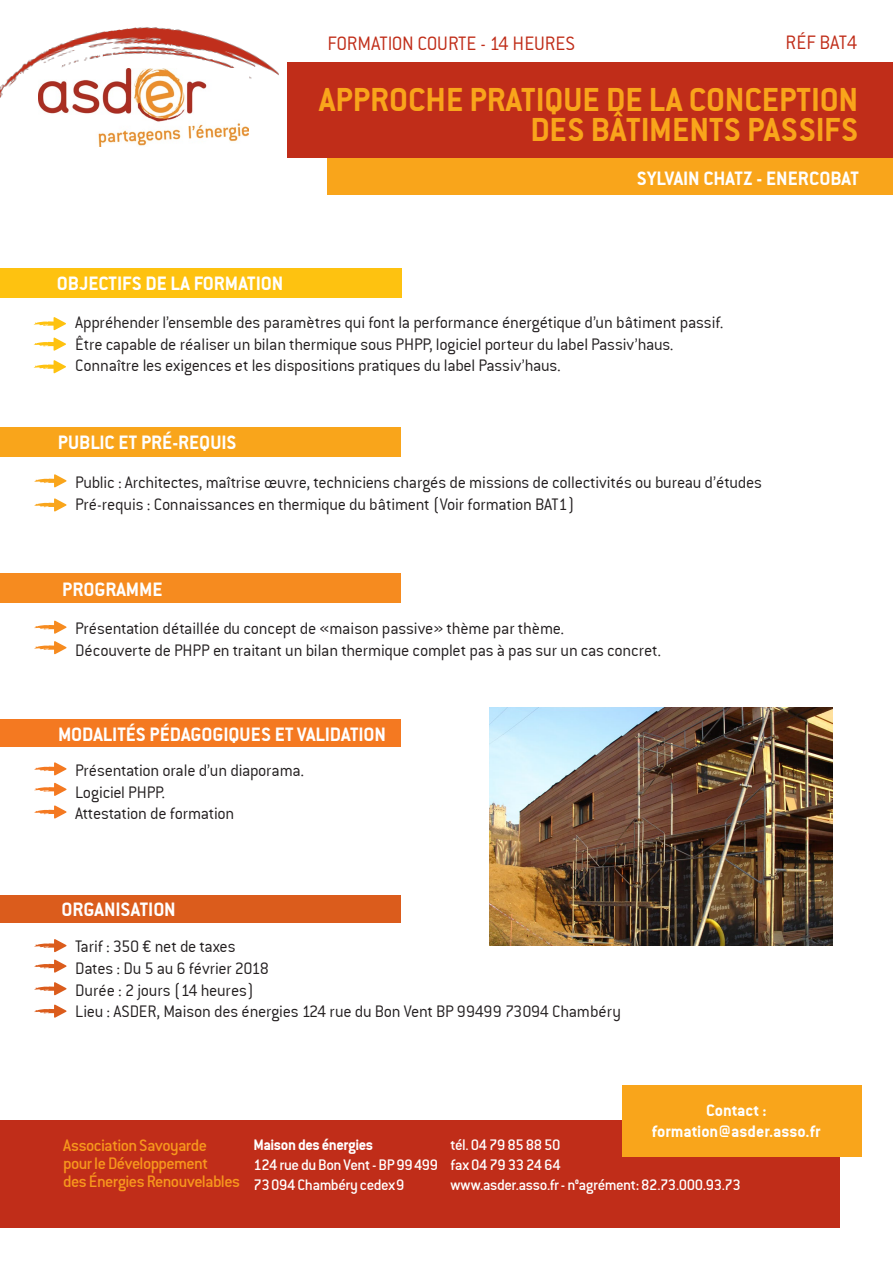
<style>
.page{position:relative;width:893px;height:1263px;background:#fff}
.page>*{position:absolute;margin:0;border:0;box-sizing:border-box;transform-origin:0 0}
.t1{font:36px/30px "Conduit ITCTT Bold";color:#f9a51b;text-align:right}
.t2{font:21px "Conduit ITCTT Bold";color:#fff}
.t3{font:21px "Conduit ITCTT Light";letter-spacing:-.01em;color:#c02d19}
.t4{font:18px "Conduit ITCTT Light";letter-spacing:-.015em;color:#231f20}
.t5{font:18px/18px "Conduit Md ITCTT Medium";letter-spacing:-.035em;color:#f7971d}
.t6{font:18px "Conduit ITCTT Bold";color:#fff}
.t7{font:16.5px/19.8px "Conduit Md ITCTT Medium";letter-spacing:-.025em;color:#fff}
.t8{font:16.5px "Conduit ITCTT Bold";letter-spacing:-.03em;color:#fff}
</style>
<div class="page">
<div style="left:327px;top:63px;width:566px;height:131px;background:#f9a51b"></div>
<div style="left:287px;top:63px;width:606px;height:95px;background:#c02d19"></div>
<div style="left:0;top:1120px;width:840px;height:108px;background:#c02d19"></div>
<div style="left:622px;top:1085px;width:240px;height:72px;background:#f9a51b"></div>
<img style="left:0;top:27px;width:279px;height:71px">
<svg style="left:34px;top:620px;width:33px;height:14px"></svg>
<svg style="left:34px;top:641px;width:33px;height:14px"></svg>
<svg style="left:34px;top:317px;width:32px;height:14px"></svg>
<svg style="left:34px;top:337px;width:32px;height:14px"></svg>
<svg style="left:34px;top:360px;width:32px;height:14px"></svg>
<svg style="left:34px;top:762px;width:33px;height:14px"></svg>
<svg style="left:34px;top:782px;width:33px;height:14px"></svg>
<svg style="left:34px;top:805px;width:33px;height:14px"></svg>
<svg style="left:34px;top:939px;width:33px;height:14px"></svg>
<svg style="left:34px;top:959px;width:33px;height:14px"></svg>
<svg style="left:34px;top:982px;width:33px;height:14px"></svg>
<svg style="left:34px;top:1004px;width:33px;height:14px"></svg>
<svg style="left:34px;top:474px;width:33px;height:14px"></svg>
<img style="left:38px;top:68px;width:210px;height:79px">
<img style="left:489px;top:708px;width:344px;height:237px">
<svg style="left:34px;top:498px;width:33px;height:14px"></svg>
<div style="left:0;top:269px;width:402px;height:29px;background:#fec210"></div>
<div style="left:0;top:720px;width:401px;height:27px;background:#f47921"></div>
<div style="left:0;top:573px;width:401px;height:29px;background:#f68b1f"></div>
<div style="left:0;top:428px;width:401px;height:29px;background:#f9a51b"></div>
<div style="left:0;top:895px;width:401px;height:27px;background:#db5c1c"></div>
<p class="t3" style="left:327px;top:31px;width:249px">FORMATION COURTE - 14 HEURES</p>
<p class="t3" style="left:786px;top:30px;width:74px">RÉF BAT4</p>
<p class="t2" style="left:57px;top:270px;width:228px">OBJECTIFS DE LA FORMATION</p>
<p class="t1" style="left:319px;top:84px;width:541px">APPROCHE PRATIQUE DE LA CONCEPTION<br>DES BÂTIMENTS PASSIFS</p>
<p class="t2" style="left:637px;top:166px;width:223px">SYLVAIN CHATZ - ENERCOBAT</p>
<p class="t4" style="left:75px;top:311px;width:650px">Appréhender l’ensemble des paramètres qui font la performance énergétique d’un bâtiment passif.</p>
<p class="t4" style="left:75px;top:333px;width:600px">Être capable de réaliser un bilan thermique sous PHPP, logiciel porteur du label Passiv’haus.</p>
<p class="t4" style="left:75px;top:355px;width:487px">Connaître les exigences et les dispositions pratiques du label Passiv’haus.</p>
<p class="t2" style="left:58px;top:430px;width:180px">PUBLIC ET PRÉ-REQUIS</p>
<p class="t4" style="left:75px;top:471px;width:688px">Public : Architectes, maîtrise œuvre, techniciens chargés de missions de collectivités ou bureau d’études</p>
<p class="t4" style="left:75px;top:493px;width:501px">Pré-requis : Connaissances en thermique du bâtiment (Voir formation BAT1)</p>
<p class="t2" style="left:62px;top:577px;width:102px">PROGRAMME</p>
<p class="t4" style="left:75px;top:618px;width:491px">Présentation détaillée du concept de «maison passive» thème par thème.</p>
<p class="t4" style="left:75px;top:639px;width:588px">Découverte de PHPP en traitant un bilan thermique complet pas à pas sur un cas concret.</p>
<p class="t2" style="left:58px;top:722px;width:329px">MODALITÉS PÉDAGOGIQUES ET VALIDATION</p>
<p class="t4" style="left:75px;top:759px;width:231px">Présentation orale d’un diaporama.</p>
<p class="t4" style="left:75px;top:781px;width:92px">Logiciel PHPP.</p>
<p class="t4" style="left:75px;top:803px;width:161px">Attestation de formation</p>
<p class="t2" style="left:62px;top:897px;width:116px">ORGANISATION</p>
<p class="t4" style="left:75px;top:936px;width:162px">Tarif : 350 € net de taxes</p>
<p class="t4" style="left:75px;top:957px;width:195px">Dates : Du 5 au 6 février 2018</p>
<p class="t4" style="left:75px;top:979px;width:180px">Durée : 2 jours (14 heures)</p>
<p class="t4" style="left:75px;top:1001px;width:547px">Lieu : ASDER, Maison des énergies 124 rue du Bon Vent BP 99499 73094 Chambéry</p>
<p class="t5" style="left:63px;top:1136px;width:147px">Association Savoyarde pour le Développement</p>
<p class="t5" style="left:63px;top:1172px;width:178px">des Énergies Renouvelables</p>
<p class="t8" style="left:254px;top:1135px;width:121px">Maison des énergies</p>
<p class="t7" style="left:254px;top:1154px;width:186px">124 rue du Bon Vent - BP 99499<br>73094 Chambéry cedex9</p>
<p class="t6" style="left:706px;top:1099px;width:62px">Contact :</p>
<p class="t6" style="left:652px;top:1121px;width:170px">formation@asder.asso.fr</p>
<p class="t7" style="left:450px;top:1134px;width:112px">tél. 0479858850</p>
<p class="t7" style="left:450px;top:1154px;width:292px">fax 0479332464<br>www.asder.asso.fr - n°agrément: 82.73.000.93.73</p>
</div>
